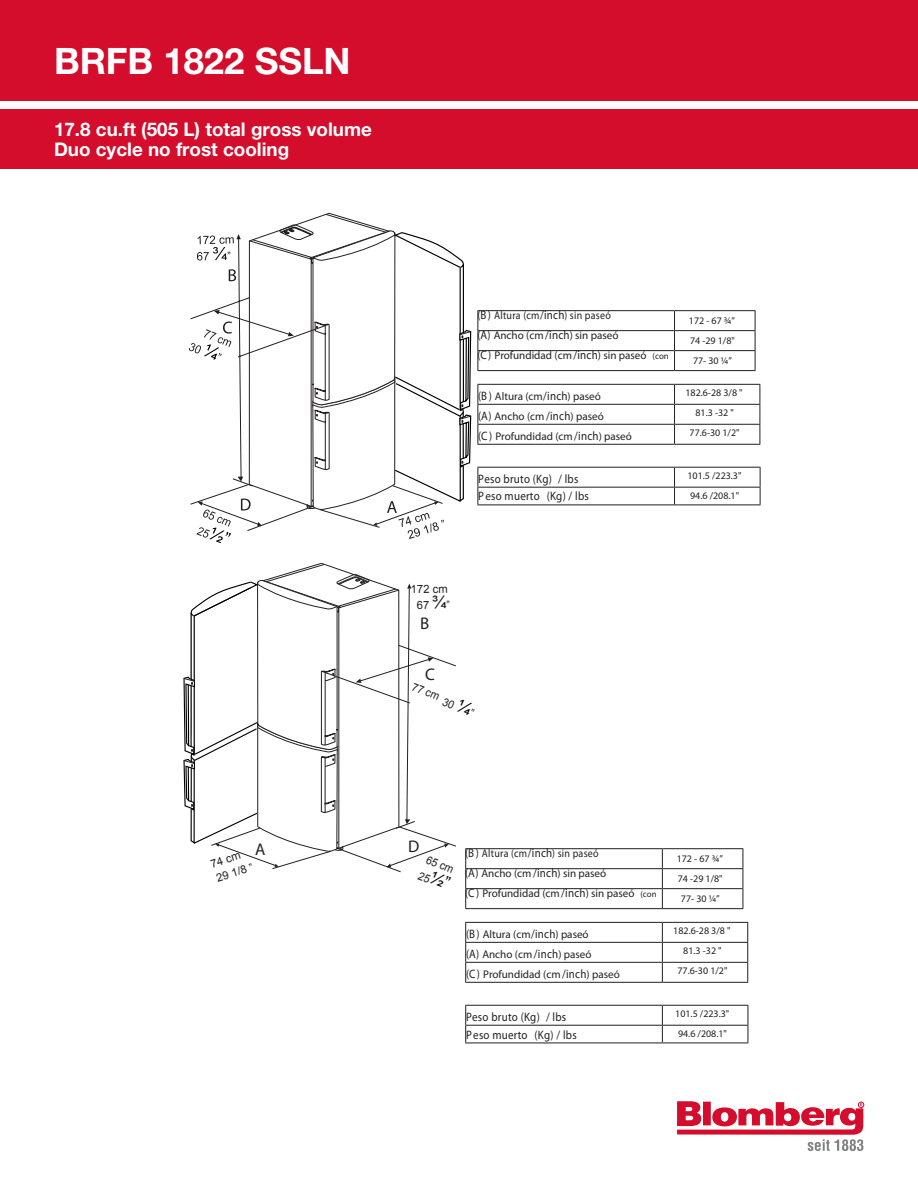
<style>
.page{position:relative;width:918px;height:1188px;background:#fff}
.page>*{position:absolute;margin:0;border:0;box-sizing:border-box;transform-origin:0 0}
.t1{font:700 36.45px "Helvetica Neu";color:#fff}
.t2{font:700 18.9px "Helvetica Neu";color:#fff}
.t3{font:700 16.95px "Helvetica Neue 75";color:#231f20}
.t4{font:300 12.15px "Helvetica Neue LT Pro";letter-spacing:.02em;color:#231f20;scale:.9 1}
.t5{font:11.25px/15.3px "Arial";color:#231f20}
.t6{font:11.25px "Arial";color:#231f20;scale:.93 1}
.t7{font:300 11.1px/20.1px "Helvetica Neue LT Pro";color:#231f20;scale:.9 1}
.t8{font:300 11.1px "Helvetica Neue LT Pro";color:#231f20}
.t9{font:300 10.05px/20px "Helvetica Neue LT Pro";color:#231f20;text-align:center}
.s1{font-size:12.15px}
.s2{font-size:8.85px}
.s3{font-size:16.95px;color:#1b171b}
.s4{font-size:16.95px;color:#000}
</style>
<div class="page">
<div style="left:0;top:109px;width:918px;height:60px;background:#d30d2b"></div>
<div style="left:0;top:0;width:918px;height:101px;background:#d30d2b"></div>
<hr style="left:477px;top:310px;width:198px;height:1px;background:#231f20">
<hr style="left:675px;top:310px;width:81px;height:1px;background:#231f20">
<hr style="left:477px;top:330px;width:198px;height:1px;background:#231f20">
<hr style="left:675px;top:330px;width:81px;height:1px;background:#231f20">
<hr style="left:477px;top:350px;width:198px;height:1px;background:#231f20">
<hr style="left:675px;top:350px;width:81px;height:1px;background:#231f20">
<hr style="left:477px;top:370px;width:198px;height:1px;background:#231f20">
<hr style="left:675px;top:370px;width:81px;height:1px;background:#231f20">
<svg style="left:674px;top:311px;width:1px;height:59px"></svg>
<svg style="left:755px;top:311px;width:1px;height:59px"></svg>
<hr style="left:477px;top:384px;width:198px;height:1px;background:#231f20">
<hr style="left:675px;top:384px;width:85px;height:1px;background:#231f20">
<hr style="left:477px;top:404px;width:198px;height:1px;background:#231f20">
<hr style="left:675px;top:404px;width:85px;height:1px;background:#231f20">
<hr style="left:477px;top:424px;width:198px;height:1px;background:#231f20">
<hr style="left:675px;top:424px;width:85px;height:1px;background:#231f20">
<hr style="left:477px;top:444px;width:198px;height:1px;background:#231f20">
<hr style="left:675px;top:444px;width:85px;height:1px;background:#231f20">
<svg style="left:674px;top:385px;width:1px;height:59px"></svg>
<svg style="left:759px;top:385px;width:1px;height:59px"></svg>
<hr style="left:477px;top:467px;width:198px;height:1px;background:#231f20">
<hr style="left:675px;top:467px;width:86px;height:1px;background:#231f20">
<hr style="left:477px;top:487px;width:198px;height:1px;background:#231f20">
<hr style="left:675px;top:487px;width:86px;height:1px;background:#231f20">
<hr style="left:477px;top:504px;width:198px;height:1px;background:#231f20">
<hr style="left:675px;top:504px;width:86px;height:1px;background:#231f20">
<svg style="left:189px;top:212px;width:289px;height:331px"></svg>
<svg style="left:674px;top:468px;width:1px;height:36px"></svg>
<svg style="left:760px;top:468px;width:1px;height:36px"></svg>
<hr style="left:465px;top:848px;width:197px;height:1px;background:#231f20">
<hr style="left:662px;top:848px;width:81px;height:1px;background:#231f20">
<hr style="left:465px;top:868px;width:197px;height:1px;background:#231f20">
<hr style="left:662px;top:868px;width:81px;height:1px;background:#231f20">
<hr style="left:465px;top:888px;width:197px;height:1px;background:#231f20">
<hr style="left:662px;top:888px;width:81px;height:1px;background:#231f20">
<hr style="left:465px;top:908px;width:197px;height:1px;background:#231f20">
<hr style="left:662px;top:908px;width:81px;height:1px;background:#231f20">
<svg style="left:465px;top:849px;width:1px;height:59px"></svg>
<svg style="left:662px;top:849px;width:1px;height:59px"></svg>
<svg style="left:743px;top:849px;width:1px;height:59px"></svg>
<hr style="left:465px;top:922px;width:197px;height:1px;background:#231f20">
<hr style="left:662px;top:922px;width:86px;height:1px;background:#231f20">
<hr style="left:465px;top:942px;width:197px;height:1px;background:#231f20">
<hr style="left:662px;top:942px;width:86px;height:1px;background:#231f20">
<hr style="left:465px;top:962px;width:197px;height:1px;background:#231f20">
<hr style="left:662px;top:962px;width:86px;height:1px;background:#231f20">
<hr style="left:465px;top:982px;width:197px;height:1px;background:#231f20">
<hr style="left:662px;top:982px;width:86px;height:1px;background:#231f20">
<svg style="left:465px;top:923px;width:1px;height:59px"></svg>
<svg style="left:662px;top:923px;width:1px;height:59px"></svg>
<svg style="left:747px;top:923px;width:1px;height:59px"></svg>
<hr style="left:465px;top:1005px;width:197px;height:1px;background:#231f20">
<hr style="left:662px;top:1005px;width:86px;height:1px;background:#231f20">
<hr style="left:465px;top:1025px;width:197px;height:1px;background:#231f20">
<hr style="left:662px;top:1025px;width:86px;height:1px;background:#231f20">
<hr style="left:465px;top:1043px;width:197px;height:1px;background:#231f20">
<hr style="left:662px;top:1043px;width:86px;height:1px;background:#231f20">
<svg style="left:465px;top:1006px;width:1px;height:37px"></svg>
<svg style="left:662px;top:1006px;width:1px;height:37px"></svg>
<svg style="left:748px;top:1006px;width:1px;height:37px"></svg>
<hr style="left:83px;top:191px;width:30px;height:1px;background:#000">
<hr style="left:805px;top:191px;width:30px;height:1px;background:#000">
<hr style="left:83px;top:1097px;width:30px;height:1px;background:#000">
<hr style="left:805px;top:1097px;width:30px;height:1px;background:#000">
<svg style="left:677px;top:1101px;width:187px;height:50px"></svg>
<svg style="left:183px;top:562px;width:273px;height:310px"></svg>
<p class="t1" style="left:54px;top:39px;width:298px">BRFB 1822 SSLN</p>
<p class="t2" style="left:54px;top:118px;width:319px">17.8 cu.ft (505 L) total gross volume</p>
<p class="t2" style="left:54px;top:137px;width:237px">Duo cycle no frost cooling</p>
<p class="t5" style="left:209px;top:857px;width:41px;rotate:-17deg">74 cm<br>29 1/8 ”</p>
<p class="t7" style="left:477px;top:305px;width:214px"><span class="s1">(B )</span> Altura (cm<span class="s1">/inch</span>) sin paseó<br><span class="s1">(A)</span> Ancho (cm <span class="s1">/inch</span>) sin paseó<br><span class="s1">(C )</span> Profundidad (cm<span class="s1">/inch</span>) sin paseó <span class="s2">(con</span></p>
<p class="t8" style="left:478px;top:389px;width:124px"><span class="s1">(B )</span> Altura (cm<span class="s1">/inch</span>) paseó</p>
<p class="t9" style="left:685px;top:382px;width:59px">182.6-28 3/8 "</p>
<p class="t8" style="left:478px;top:409px;width:127px"><span class="s1">(A)</span> Ancho (cm <span class="s1">/inch</span>) paseó</p>
<p class="t9" style="left:695px;top:402px;width:40px">81.3 -32 "</p>
<p class="t8" style="left:478px;top:429px;width:155px"><span class="s1">(C )</span> Profundidad (cm<span class="s1">/inch</span>) paseó</p>
<p class="t9" style="left:690px;top:422px;width:51px">77.6-30 1/2"</p>
<p class="t4" style="left:478px;top:471px;width:113px">Peso bruto (Kg) / lbs</p>
<p class="t9" style="left:687px;top:465px;width:56px">101.5 /223.3"</p>
<p class="t4" style="left:478px;top:489px;width:124px">Peso muerto (Kg) / lbs</p>
<p class="t9" style="left:690px;top:485px;width:50px">94.6 /208.1"</p>
<p class="t9" style="left:689px;top:311px;width:48px">172 - 67 ¾”<br>74 -29 1/8"<br>77- 30 ¼”</p>
<p class="t5" style="left:411px;top:582px;width:39px;rotate:-2deg">172 cm</p>
<p class="t5" style="left:417px;top:598px;width:35px;rotate:-1deg">67 <span class="s3">¾</span>”</p>
<p class="t3" style="left:420px;top:613px;width:11px">B</p>
<p class="t3" style="left:425px;top:664px;width:11px">C</p>
<p class="t6" style="left:415px;top:680px;width:32px;rotate:21deg">77 cm</p>
<p class="t6" style="left:446px;top:695px;width:36px;rotate:21deg">30 <span class="s4">¼</span>”</p>
<p class="t3" style="left:408px;top:836px;width:13px">D</p>
<p class="t6" style="left:429px;top:852px;width:32px;rotate:21deg">65 cm</p>
<p class="t6" style="left:421px;top:868px;width:35px;rotate:21deg">25<span class="s4">½”</span></p>
<p class="t7" style="left:465px;top:843px;width:214px"><span class="s1">(B )</span> Altura (cm<span class="s1">/inch</span>) sin paseó<br><span class="s1">(A)</span> Ancho (cm <span class="s1">/inch</span>) sin paseó<br><span class="s1">(C )</span> Profundidad (cm<span class="s1">/inch</span>) sin paseó <span class="s2">(con</span></p>
<p class="t8" style="left:466px;top:927px;width:124px"><span class="s1">(B )</span> Altura (cm<span class="s1">/inch</span>) paseó</p>
<p class="t9" style="left:673px;top:920px;width:59px">182.6-28 3/8 "</p>
<p class="t8" style="left:466px;top:947px;width:127px"><span class="s1">(A)</span> Ancho (cm <span class="s1">/inch</span>) paseó</p>
<p class="t9" style="left:683px;top:940px;width:40px">81.3 -32 "</p>
<p class="t8" style="left:466px;top:967px;width:155px"><span class="s1">(C )</span> Profundidad (cm<span class="s1">/inch</span>) paseó</p>
<p class="t9" style="left:677px;top:960px;width:51px">77.6-30 1/2"</p>
<p class="t4" style="left:466px;top:1009px;width:113px">Peso bruto (Kg) / lbs</p>
<p class="t9" style="left:675px;top:1003px;width:56px">101.5 /223.3"</p>
<p class="t4" style="left:466px;top:1027px;width:124px">Peso muerto (Kg) / lbs</p>
<p class="t9" style="left:678px;top:1023px;width:50px">94.6 /208.1"</p>
<p class="t9" style="left:677px;top:849px;width:48px">172 - 67 ¾”<br>74 -29 1/8"<br>77- 30 ¼”</p>
</div>
